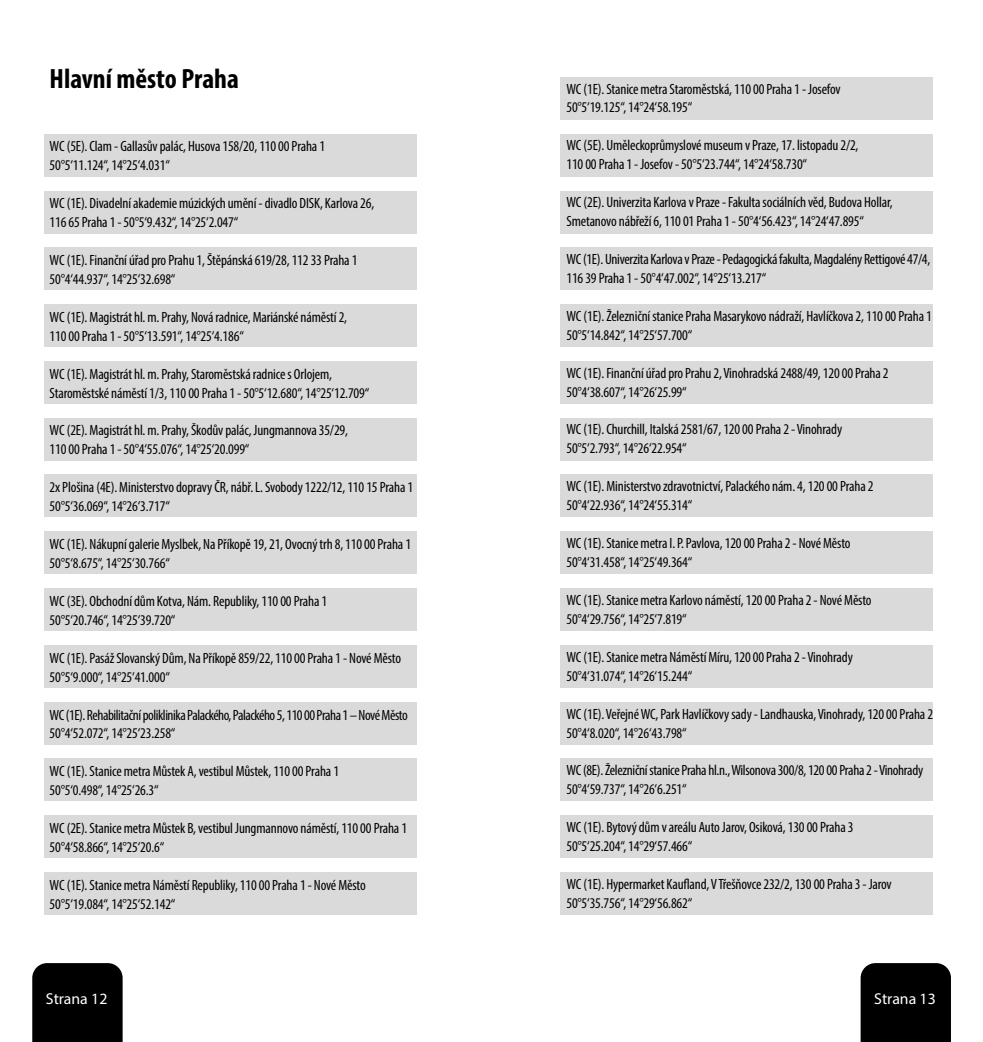
<style>
.page{position:relative;width:983px;height:1042px;background:#fff}
.page>*{position:absolute;margin:0;border:0;box-sizing:border-box;transform-origin:0 0}
.t1{font:700 condensed 28px "Myriad Pro";color:#000}
.t2{font:15.75px "Myriad Pro";color:#fff}
.t3{font:condensed 14.88px/18.9px "Myriad Pro";letter-spacing:-.01em;color:#000}
.t4{font:condensed 14.88px/18.9px "Myriad Pro";letter-spacing:-.03em;color:#000}
</style>
<div class="page">
<div style="left:860px;top:963px;width:90px;height:79px;background:#000"></div>
<div style="left:32px;top:963px;width:91px;height:79px;background:#000"></div>
<div style="left:560px;top:77px;width:373px;height:43px;background:#dadada"></div>
<div style="left:560px;top:134px;width:373px;height:43px;background:#dadada"></div>
<div style="left:560px;top:191px;width:373px;height:42px;background:#dadada"></div>
<div style="left:560px;top:248px;width:373px;height:42px;background:#dadada"></div>
<div style="left:560px;top:304px;width:373px;height:43px;background:#dadada"></div>
<div style="left:560px;top:361px;width:373px;height:43px;background:#dadada"></div>
<div style="left:560px;top:418px;width:373px;height:42px;background:#dadada"></div>
<div style="left:560px;top:475px;width:373px;height:42px;background:#dadada"></div>
<div style="left:560px;top:531px;width:373px;height:43px;background:#dadada"></div>
<div style="left:560px;top:588px;width:373px;height:43px;background:#dadada"></div>
<div style="left:560px;top:645px;width:373px;height:42px;background:#dadada"></div>
<div style="left:560px;top:702px;width:373px;height:42px;background:#dadada"></div>
<div style="left:560px;top:758px;width:373px;height:43px;background:#dadada"></div>
<div style="left:560px;top:815px;width:373px;height:43px;background:#dadada"></div>
<div style="left:560px;top:872px;width:373px;height:42px;background:#dadada"></div>
<div style="left:44px;top:134px;width:373px;height:43px;background:#dadada"></div>
<div style="left:44px;top:191px;width:373px;height:42px;background:#dadada"></div>
<div style="left:44px;top:248px;width:373px;height:42px;background:#dadada"></div>
<div style="left:44px;top:304px;width:373px;height:43px;background:#dadada"></div>
<div style="left:44px;top:361px;width:373px;height:43px;background:#dadada"></div>
<div style="left:44px;top:418px;width:373px;height:42px;background:#dadada"></div>
<div style="left:44px;top:475px;width:373px;height:42px;background:#dadada"></div>
<div style="left:44px;top:531px;width:373px;height:43px;background:#dadada"></div>
<div style="left:44px;top:588px;width:373px;height:43px;background:#dadada"></div>
<div style="left:44px;top:645px;width:373px;height:42px;background:#dadada"></div>
<div style="left:44px;top:702px;width:373px;height:42px;background:#dadada"></div>
<div style="left:44px;top:758px;width:373px;height:43px;background:#dadada"></div>
<div style="left:44px;top:815px;width:373px;height:43px;background:#dadada"></div>
<div style="left:44px;top:872px;width:373px;height:42px;background:#dadada"></div>
<h1 class="t1" style="left:50px;top:61px;width:191px">Hlavní město Praha</h1>
<p class="t3" style="left:50px;top:137px;width:277px">WC (5E). Clam - Gallasův palác, Husova 158/20, 110 00 Praha 1<br>50°5‘11.124“, 14°25‘4.031“</p>
<p class="t3" style="left:50px;top:194px;width:326px">WC (1E). Divadelní akademie múzických umění - divadlo DISK, Karlova 26,<br>116 65 Praha 1 - 50°5‘9.432“, 14°25‘2.047“</p>
<p class="t3" style="left:50px;top:250px;width:309px">WC (1E). Finanční úřad pro Prahu 1, Štěpánská 619/28, 112 33 Praha 1<br>50°4‘44.937“, 14°25‘32.698“</p>
<p class="t3" style="left:50px;top:307px;width:299px">WC (1E). Magistrát hl. m. Prahy, Nová radnice, Mariánské náměstí 2,<br>110 00 Praha 1 - 50°5‘13.591“, 14°25‘4.186“</p>
<p class="t3" style="left:50px;top:364px;width:321px">WC (1E). Magistrát hl. m. Prahy, Staroměstská radnice s Orlojem,<br>Staroměstské náměstí 1/3, 110 00 Praha 1 - 50°5‘12.680“, 14°25‘12.709“</p>
<p class="t3" style="left:50px;top:421px;width:300px">WC (2E). Magistrát hl. m. Prahy, Škodův palác, Jungmannova 35/29,<br>110 00 Praha 1 - 50°4‘55.076“, 14°25‘20.099“</p>
<p class="t3" style="left:50px;top:478px;width:365px">2x Plošina (4E). Ministerstvo dopravy ČR, nábř. L. Svobody 1222/12, 110 15 Praha 1<br>50°5‘36.069“, 14°26‘3.717“</p>
<p class="t3" style="left:50px;top:534px;width:363px">WC (1E). Nákupní galerie Myslbek, Na Příkopě 19, 21, Ovocný trh 8, 110 00 Praha 1<br>50°5‘8.675“, 14°25‘30.766“</p>
<p class="t3" style="left:50px;top:591px;width:279px">WC (3E). Obchodní dům Kotva, Nám. Republiky, 110 00 Praha 1<br>50°5‘20.746“, 14°25‘39.720“</p>
<p class="t3" style="left:50px;top:648px;width:353px">WC (1E). Pasáž Slovanský Dům, Na Příkopě 859/22, 110 00 Praha 1 - Nové Město<br>50°5‘9.000“, 14°25‘41.000“</p>
<p class="t4" style="left:50px;top:705px;width:359px">WC (1E). Rehabilitační poliklinika Palackého, Palackého 5, 110 00 Praha 1 – Nové Město<br>50°4‘52.072“, 14°25‘23.258“</p>
<p class="t3" style="left:50px;top:762px;width:291px">WC (1E). Stanice metra Můstek A, vestibul Můstek, 110 00 Praha 1<br>50°5‘0.498“, 14°25‘26.3“</p>
<p class="t3" style="left:50px;top:818px;width:359px">WC (2E). Stanice metra Můstek B, vestibul Jungmannovo náměstí, 110 00 Praha 1<br>50°4‘58.866“, 14°25‘20.6“</p>
<p class="t3" style="left:50px;top:875px;width:317px">WC (1E). Stanice metra Náměstí Republiky, 110 00 Praha 1 - Nové Město<br>50°5‘19.084“, 14°25‘52.142“</p>
<p class="t3" style="left:566px;top:79px;width:276px">WC (1E). Stanice metra Staroměstská, 110 00 Praha 1 - Josefov<br>50°5‘19.125“, 14°24‘58.195“</p>
<p class="t3" style="left:566px;top:136px;width:293px">WC (5E). Uměleckoprůmyslové museum v Praze, 17. listopadu 2/2,<br>110 00 Praha 1 - Josefov - 50°5‘23.744“, 14°24‘58.730“</p>
<p class="t3" style="left:566px;top:193px;width:327px">WC (2E). Univerzita Karlova v Praze - Fakulta sociálních věd, Budova Hollar,<br>Smetanovo nábřeží 6, 110 01 Praha 1 - 50°4‘56.423“, 14°24‘47.895“</p>
<p class="t3" style="left:566px;top:249px;width:365px">WC (1E). Univerzita Karlova v Praze - Pedagogická fakulta, Magdalény Rettigové 47/4,<br>116 39 Praha 1 - 50°4‘47.002“, 14°25‘13.217“</p>
<p class="t3" style="left:566px;top:306px;width:367px">WC (1E). Železniční stanice Praha Masarykovo nádraží, Havlíčkova 2, 110 00 Praha 1<br>50°5‘14.842“, 14°25‘57.700“</p>
<p class="t3" style="left:566px;top:363px;width:323px">WC (1E). Finanční úřad pro Prahu 2, Vinohradská 2488/49, 120 00 Praha 2<br>50°4‘38.607“, 14°26‘25.99“</p>
<p class="t3" style="left:566px;top:420px;width:277px">WC (1E). Churchill, Italská 2581/67, 120 00 Praha 2 - Vinohrady<br>50°5‘2.793“, 14°26‘22.954“</p>
<p class="t3" style="left:566px;top:477px;width:308px">WC (1E). Ministerstvo zdravotnictví, Palackého nám. 4, 120 00 Praha 2<br>50°4‘22.936“, 14°24‘55.314“</p>
<p class="t3" style="left:566px;top:533px;width:285px">WC (1E). Stanice metra I. P. Pavlova, 120 00 Praha 2 - Nové Město<br>50°4‘31.458“, 14°25‘49.364“</p>
<p class="t3" style="left:566px;top:590px;width:306px">WC (1E). Stanice metra Karlovo náměstí, 120 00 Praha 2 - Nové Město<br>50°4‘29.756“, 14°25‘7.819“</p>
<p class="t3" style="left:566px;top:647px;width:288px">WC (1E). Stanice metra Náměstí Míru, 120 00 Praha 2 - Vinohrady<br>50°4‘31.074“, 14°26‘15.244“</p>
<p class="t3" style="left:566px;top:704px;width:368px">WC (1E). Veřejné WC, Park Havlíčkovy sady - Landhauska, Vinohrady, 120 00 Praha 2<br>50°4‘8.020“, 14°26‘43.798“</p>
<p class="t3" style="left:566px;top:761px;width:358px">WC (8E). Železniční stanice Praha hl.n., Wilsonova 300/8, 120 00 Praha 2 - Vinohrady<br>50°4‘59.737“, 14°26‘6.251“</p>
<p class="t3" style="left:566px;top:817px;width:288px">WC (1E). Bytový dům v areálu Auto Jarov, Osiková, 130 00 Praha 3<br>50°5‘25.204“, 14°29‘57.466“</p>
<p class="t3" style="left:566px;top:874px;width:327px">WC (1E). Hypermarket Kaufland, V Třešňovce 232/2, 130 00 Praha 3 - Jarov<br>50°5‘35.756“, 14°29‘56.862“</p>
<p class="t2" style="left:46px;top:989px;width:63px">Strana 12</p>
<p class="t2" style="left:874px;top:989px;width:63px">Strana 13</p>
</div>
